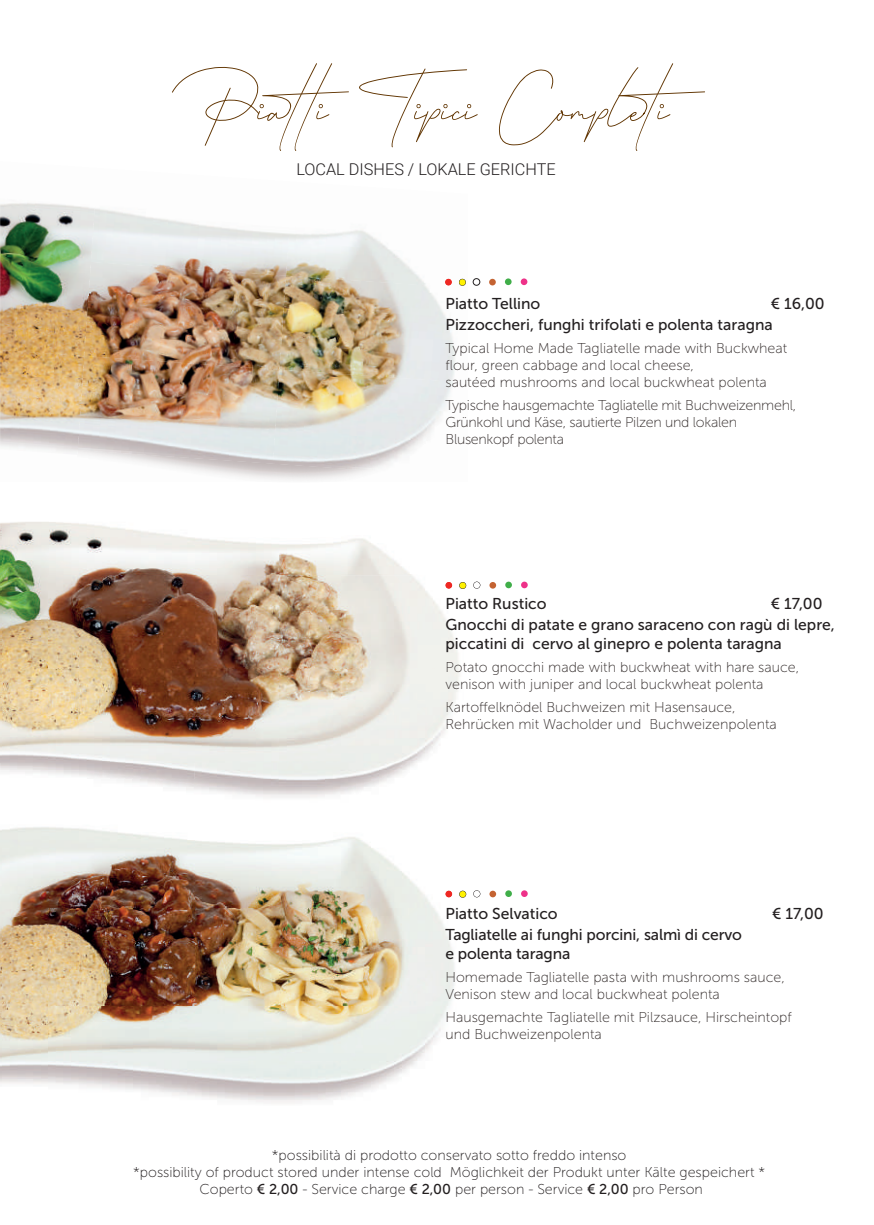
<style>
.page{position:relative;width:874px;height:1225px;background:#fff}
.page>*{position:absolute;margin:0;border:0;box-sizing:border-box;transform-origin:0 0}
.t1{font:81.4px "Queenstown Signature";color:#603400}
.t2{font:300 16.2px "Roboto";color:#231f20}
.t3{font:15.6px/21.4px "Museo Sans 500";color:#231f20}
.t4{font:14.2px/17.2px "Museo Sans 100";color:#312a29}
.t5{font:14.2px/17.2px "Museo Sans 100";color:#231f20;text-align:center}
.t6{font:14.2px/17.2px "Museo Sans 100";letter-spacing:-.02em;color:#312a29}
.s1{font-family:"Museo Sans 500"}
</style>
<div class="page">
<div style="left:472px;top:278px;width:8px;height:7px;border:1px solid #231f20;border-radius:50%"></div>
<svg style="left:489px;top:279px;width:6px;height:6px"></svg>
<svg style="left:504px;top:278px;width:7px;height:7px"></svg>
<div style="left:520px;top:278px;width:7px;height:7px;background:#ee3289;border-radius:50%"></div>
<div style="left:489px;top:582px;width:7px;height:6px;background:#c46332;border-radius:50%"></div>
<div style="left:505px;top:581px;width:6px;height:7px;background:#40ae49;border-radius:50%"></div>
<div style="left:521px;top:581px;width:6px;height:7px;background:#ee3289;border-radius:50%"></div>
<div style="left:489px;top:890px;width:7px;height:7px;background:#c46332;border-radius:50%"></div>
<div style="left:505px;top:890px;width:6px;height:7px;background:#40ae49;border-radius:50%"></div>
<div style="left:521px;top:890px;width:6px;height:7px;background:#ee3289;border-radius:50%"></div>
<img style="left:293px;top:230px;width:124px;height:45px">
<img style="left:98px;top:208px;width:195px;height:67px">
<img style="left:0;top:203px;width:98px;height:147px">
<img style="left:286px;top:275px;width:180px;height:94px">
<img style="left:84px;top:262px;width:202px;height:107px">
<img style="left:279px;top:369px;width:176px;height:81px">
<img style="left:84px;top:356px;width:195px;height:94px">
<img style="left:0;top:350px;width:84px;height:103px">
<svg style="left:445px;top:279px;width:6px;height:6px"></svg>
<svg style="left:458px;top:279px;width:7px;height:7px"></svg>
<img style="left:341px;top:538px;width:140px;height:224px">
<img style="left:0;top:522px;width:341px;height:240px">
<img style="left:0;top:762px;width:417px;height:17px">
<svg style="left:445px;top:582px;width:7px;height:6px"></svg>
<svg style="left:459px;top:582px;width:7px;height:7px"></svg>
<svg style="left:473px;top:581px;width:7px;height:7px"></svg>
<img style="left:0;top:779px;width:481px;height:324px">
<svg style="left:445px;top:890px;width:7px;height:7px"></svg>
<svg style="left:459px;top:890px;width:7px;height:7px"></svg>
<svg style="left:473px;top:890px;width:7px;height:7px"></svg>
<h1 class="t1" style="left:190px;top:53px;width:529px">Piatti Tipici Completi</h1>
<p class="t2" style="left:296px;top:158px;width:261px">LOCAL DISHES / LOKALE GERICHTE</p>
<p class="t3" style="left:445px;top:292px;width:380px;text-indent:325px">€ 16,00<br>Pizzoccheri, funghi trifolati e polenta taragna</p>
<p class="t4" style="left:445px;top:339px;width:343px">Typical Home Made Tagliatelle made with Buckwheat flour, green cabbage and local cheese,<br>sautéed mushrooms and local buckwheat polenta</p>
<p class="t6" style="left:445px;top:396px;width:352px">Typische hausgemachte Tagliatelle mit Buchweizenmehl,<br>Grünkohl und Käse, sautierte Pilzen und lokalen<br>Blusenkopf polenta</p>
<p class="t3" style="left:445px;top:292px;width:96px">Piatto Tellino</p>
<p class="t3" style="left:445px;top:593px;width:391px;text-indent:325px">€ 17,00<br>Gnocchi di patate e grano saraceno con ragù di lepre,</p>
<p class="t3" style="left:445px;top:633px;width:338px">piccatini di cervo al ginepro e polenta taragna</p>
<p class="t4" style="left:445px;top:658px;width:355px">Potato gnocchi made with buckwheat with hare sauce, venison with juniper and local buckwheat polenta</p>
<p class="t4" style="left:445px;top:698px;width:333px">Karto elknödel Buchweizen mit Hasensauce,<br>Rehrücken mit Wacholder und Buchweizenpolenta</p>
<p class="t3" style="left:445px;top:593px;width:103px">Piatto Rustico</p>
<p class="t3" style="left:445px;top:902px;width:114px">Piatto Selvatico</p>
<p class="t3" style="left:771px;top:902px;width:53px">€ 17,00</p>
<p class="t3" style="left:445px;top:925px;width:298px;line-height:18.8px">Tagliatelle ai funghi porcini, salmì di cervo e polenta taragna</p>
<p class="t4" style="left:445px;top:968px;width:340px">Homemade Tagliatelle pasta with mushrooms sauce,<br>Venison stew and local buckwheat polenta</p>
<p class="t4" style="left:445px;top:1008px;width:347px">Hausgemachte Tagliatelle mit Pilzsauce, Hirscheintopf und Buchweizenpolenta</p>
<p class="t5" style="left:133px;top:1146px;width:633px">*possibilità di prodotto conservato sotto freddo intenso<br>*possibility of product stored under intense cold Möglichkeit der Produkt unter Kälte gespeichert *<br>Coperto <span class="s1">€ 2,00</span> - Service charge <span class="s1">€ 2,00</span> per person - Service <span class="s1">€ 2,00</span> pro Person</p>
</div>
